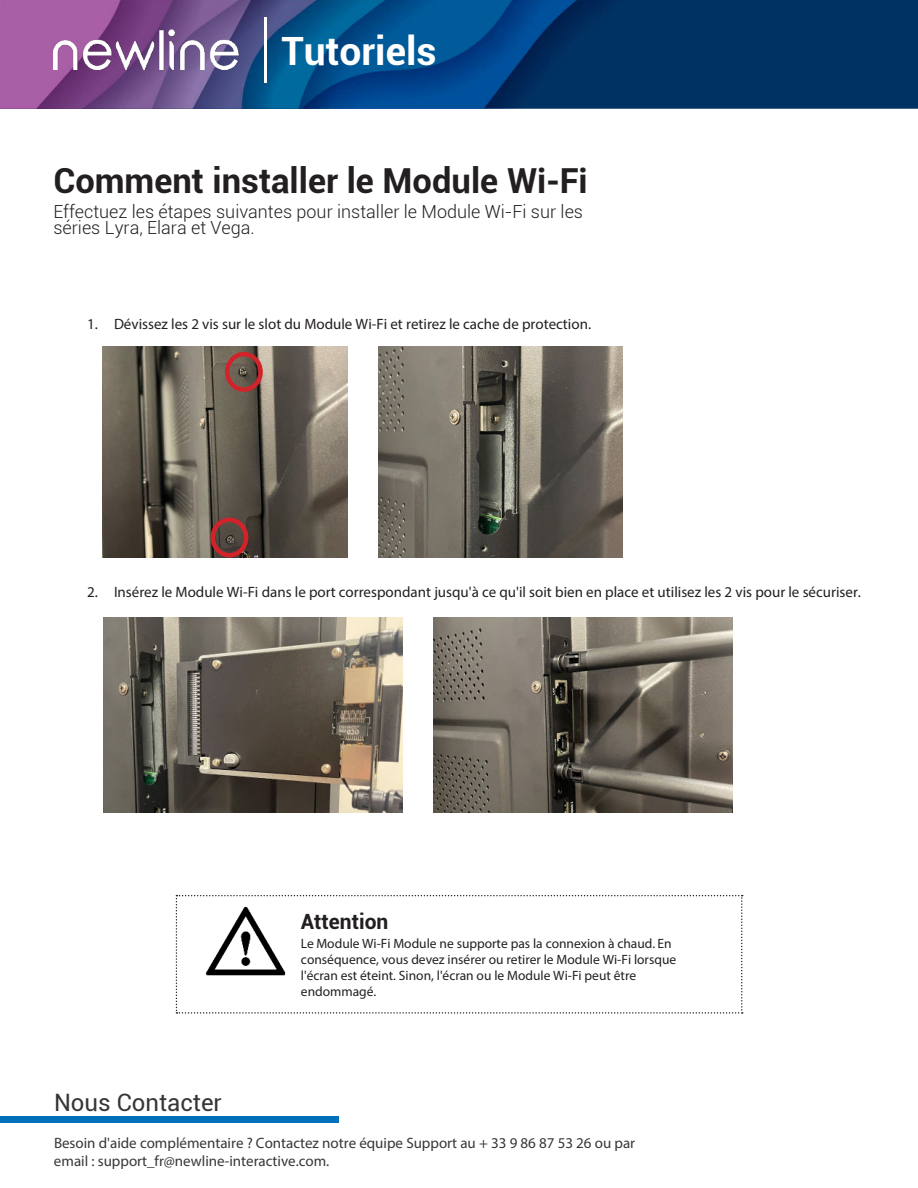
<style>
.page{position:relative;width:918px;height:1188px;background:#fff}
.page>*{position:absolute;margin:0;border:0;box-sizing:border-box;transform-origin:0 0}
.t1{font:700 39px "Roboto";color:#fff}
.t2{font:700 34.5px "Roboto";color:#231f20}
.t3{font:24px "Roboto";color:#363636}
.t4{font:700 21px "Roboto";color:#231f20}
.t5{font:300 18px/16.2px "Roboto";color:#231f20}
.t6{font:15px "Myriad Pro";color:#231f20}
.t7{font:15px/18px "Myriad Pro";color:#373737}
.t8{font:13.5px/16px "Myriad Pro";color:#231f20}
</style>
<div class="page">
<img style="left:0;top:0;width:918px;height:108px">
<img style="left:103px;top:347px;width:245px;height:210px">
<img style="left:104px;top:618px;width:299px;height:194px">
<div style="left:0;top:1117px;width:339px;height:6px;background:#0070ba"></div>
<svg style="left:176px;top:895px;width:567px;height:119px"></svg>
<img style="left:378px;top:347px;width:245px;height:210px">
<div style="left:225px;top:352px;width:38px;height:40px;border:5px solid #d1232a;border-radius:50%"></div>
<div style="left:211px;top:518px;width:37px;height:39px;border:5px solid #d1232a;border-radius:50%"></div>
<img style="left:433px;top:618px;width:300px;height:194px">
<hr style="left:264px;top:18px;width:3px;height:65px;background:#fff">
<img style="left:53px;top:29px;width:186px;height:40px">
<h1 class="t1" style="left:282px;top:23px;width:157px">Tutoriels</h1>
<h2 class="t2" style="left:53px;top:157px;width:536px">Comment installer le Module Wi-Fi</h2>
<p class="t5" style="left:53px;top:202px;width:531px">Effectuez les étapes suivantes pour installer le Module Wi-Fi sur les séries Lyra, Elara et Vega.</p>
<p class="t6" style="left:87px;top:318px;width:506px">1. Dévissez les 2 vis sur le slot du Module Wi-Fi et retirez le cache de protection.</p>
<p class="t6" style="left:87px;top:587px;width:776px">2. Insérez le Module Wi-Fi dans le port correspondant jusqu'à ce qu'il soit bien en place et utilisez les 2 vis pour le sécuriser.</p>
<h3 class="t4" style="left:301px;top:906px;width:89px">Attention</h3>
<p class="t8" style="left:301px;top:935px;width:377px">Le Module Wi-Fi Module ne supporte pas la connexion à chaud. En conséquence, vous devez insérer ou retirer le Module Wi-Fi lorsque l'écran est éteint. Sinon, l'écran ou le Module Wi-Fi peut être endommagé.</p>
<h3 class="t3" style="left:54px;top:1086px;width:170px">Nous Contacter</h3>
<p class="t7" style="left:54px;top:1133px;width:583px">Besoin d'aide complémentaire ? Contactez notre équipe Support au + 33 9 86 87 53 26 ou par email : support_fr@newline-interactive.com.</p>
</div>
